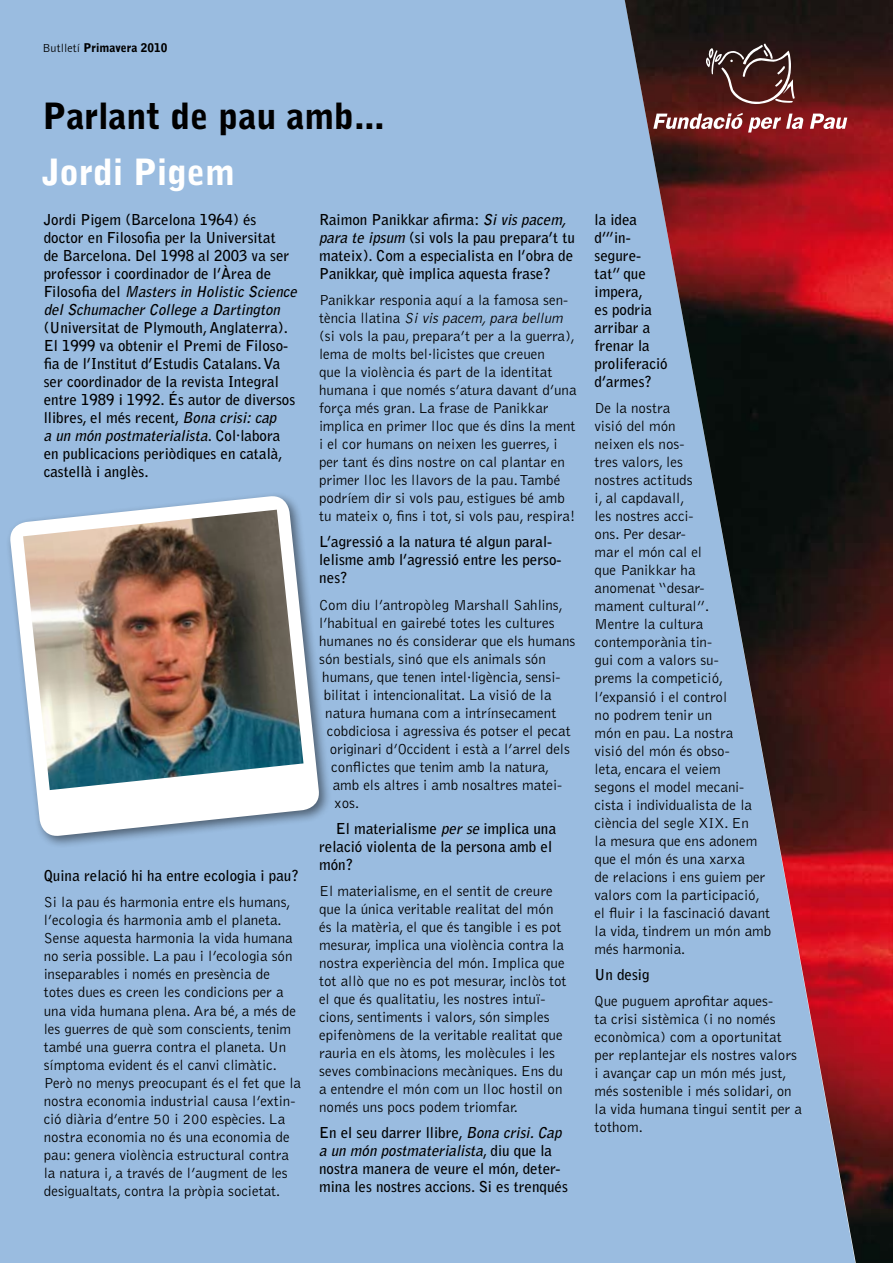
<style>
.page{position:relative;width:893px;height:1263px;background:#fff}
.page>*{position:absolute;margin:0;border:0;box-sizing:border-box;transform-origin:0 0}
.t1{font:900 36px "Bell Gothic";color:#000}
.t2{font:900 36px "Bell Gothic";color:#fff}
.t3{font:300 15px/18px "Bell Gothic";color:#000}
.t4{font:700 15px/18px "Bell Gothic";color:#000}
.t5{font:900 12px "Bell Gothic";color:#000}
.s1{font-weight:300}
.s2{font-style:italic}
</style>
<div class="page">
<div style="left:0;top:0;width:625px;height:1263px;background:#9abce0"></div>
<div style="left:5px;top:491px;width:337px;height:367px;background:#9abce0"></div>
<svg style="left:9px;top:495px;width:312px;height:343px"></svg>
<img style="left:23px;top:510px;width:280px;height:280px">
<img style="left:625px;top:0;width:268px;height:1263px">
<svg style="left:704px;top:43px;width:91px;height:61px;background:#583937"></svg>
<svg style="left:653px;top:113px;width:150px;height:20px"></svg>
<svg style="left:810px;top:114px;width:37px;height:15px"></svg>
<p class="t5" style="left:43px;top:40px;width:127px"><span class="s1">Butlletí</span> Primavera 2010</p>
<h1 class="t1" style="left:43px;top:95px;width:343px">Parlant de pau amb...</h1>
<h1 class="t2" style="left:43px;top:151px;width:194px">Jordi Pigem</h1>
<p class="t4" style="left:44px;top:211px;width:258px">Jordi Pigem (Barcelona 1964) és<br>doctor en Filosofia per la Universitat<br>de Barcelona. Del 1998 al 2003 va ser professor i coordinador de l’Àrea de<br>F i l o s o fi a d e l <span class="s2">Mastersin Holistic Science delSchumacherCollege a Dartington</span></p>
<p class="t4" style="left:44px;top:319px;width:253px">(Universitat de Plymouth, Anglaterra).<br>El 1999 va obtenir el Premi de Filoso&shy;fia de l’Institut d’Estudis Catalans. Va ser coordinador de la revista Integral entre 1989 i 1992. És autor de diversos llibres, el més recent, <span class="s2">Bona crisi:cap<br>a un món postmaterialista</span>. C o l · l a b o r a en publicacions periòdiques en català, castellà i anglès.</p>
<p class="t4" style="left:44px;top:867px;width:257px">Quina relació hi ha entre ecologia i pau?</p>
<p class="t3" style="left:44px;top:894px;width:259px">Si la pau és harmonia entre els humans, l’ecologia és harmonia amb el planeta.<br>Sense aquesta harmonia la vida humana no seria possible. La pau i l’ecologia són inseparables i només en presència de totes dues es creen les condicions per a una vida humana plena. Ara bé, a més de les guerres de què som conscients, tenim també una guerra contra el planeta. Un símptoma evident és el canvi climàtic.<br>Però no menys preocupant és el fet que la nostra economia industrial causa l’extin&shy;ció diària d’entre 50 i 200 espècies. La nostra economia no és una economia de pau: genera violència estructural contra la natura i, a través de l’augment de les desigualtats, contra la pròpia societat.</p>
<p class="t4" style="left:319px;top:211px;width:257px">Raimon Panikkar afirma: <span class="s2">Sivispacem, para te ipsum</span> (si vols la pau prepara’t tu mateix). Com a especialista en l’obra de Panikkar, què implica aquesta frase?</p>
<p class="t3" style="left:319px;top:292px;width:259px">Panikkar responia aquí a la famosa sen&shy;tè n c i a l l at i n a <span class="s2">Sivispacem,para bellum </span>(si vols la pau, prepara’t per a la guerra), lema de molts bel·licistes que creuen<br>que la violència és part de la identitat humana i que només s’atura davant d’una força més gran. La frase de Panikkar implica en primer lloc que és dins la ment i el cor humans on neixen les guerres, i per tant és dins nostre on cal plantar en primer lloc les llavors de la pau. També podríem dir si vols pau, estigues bé amb tu mateix o, fins i tot, si vols pau, respira!</p>
<p class="t4" style="left:319px;top:533px;width:244px">L’agressió a la natura té algun paral· lelisme amb l’agressió entre les perso&shy;nes?</p>
<p class="t3" style="left:319px;top:596px;width:245px">Com diu l’antropòleg Marshall Sahlins,</p>
<p class="t3" style="left:319px;top:614px;width:237px">l’habitual en gairebé totes les cultures</p>
<p class="t3" style="left:319px;top:632px;width:258px">humanes no és considerar que els humans</p>
<p class="t3" style="left:319px;top:650px;width:228px">són bestials, sinó que els animals són</p>
<p class="t3" style="left:322px;top:668px;width:240px">humans, que tenen intel·ligència, sensi-</p>
<p class="t3" style="left:324px;top:686px;width:229px">bilitat i intencionalitat. La visió de la</p>
<p class="t3" style="left:325px;top:704px;width:233px">natura humana com a intrínsecament</p>
<p class="t3" style="left:327px;top:722px;width:245px">cobdiciosa i agressiva és potser el pecat</p>
<p class="t3" style="left:330px;top:740px;width:242px">originari d’Occident i està a l’arrel dels</p>
<p class="t3" style="left:331px;top:758px;width:220px">conflictes que tenim amb la natura,</p>
<p class="t3" style="left:333px;top:776px;width:231px">amb els altres i amb nosaltres matei-</p>
<p class="t3" style="left:334px;top:794px;width:27px">xos.</p>
<p class="t4" style="left:319px;top:819px;width:239px;text-indent:17px">El materialisme <span class="s2">perse</span> implica una relació violenta de la persona amb el món?</p>
<p class="t3" style="left:319px;top:882px;width:249px">El materialisme, en el sentit de creure que la única veritable realitat del món és la matèria, el que és tangible i es pot mesurar, implica una violència contra la nostra experiència del món. Implica que tot allò que no es pot mesurar, inclòs tot el que és qualitatiu, les nostres intuï&shy;cions, sentiments i valors, són simples epifenòmens de la veritable realitat que rauria en els àtoms, les molècules i les seves combinacions mecàniques. Ens du a entendre el món com un lloc hostil on només uns pocs podem triomfar.</p>
<p class="t4" style="left:319px;top:1123px;width:250px">En el seu darrer llibre, <span class="s2">Bona crisi.Cap a un món postmaterialista</span>, d i u q u e l a nostra manera de veure el món, deter&shy;mina les nostres accions. Si es trenqués</p>
<p class="t4" style="left:594px;top:211px;width:75px">la idea d’”in&shy;segure&shy;tat” que impera,<br>es podria arribar a frenar la proliferació d’armes?</p>
<p class="t3" style="left:594px;top:400px;width:178px">De la nostra<br>visió del món<br>neixen els nos-<br>tres valors, les<br>nostres actituds<br>i, al capdavall,<br>les nostres acci-<br>ons. Per desar-<br>mar el món cal el<br>que Panikkar ha<br>anomenat “desar-<br>mament cultural”.<br>Mentre la cultura contemporània tin-<br>gui com a valors su-<br>prems la competició, l’expansió i el control<br>no podrem tenir un<br>món en pau. La nostra<br>visió del món és obso-<br>leta, encara el veiem<br>segons el model mecani&shy;cista i individualista de la ciència del segle XIX. En<br>la mesura que ens adonem que el món és una xarxa<br>de relacions i ens guiem per valors com la participació, el fluir i la fascinació davant la vida, tindrem un món amb més harmonia.</p>
<p class="t4" style="left:594px;top:965px;width:56px">Un desig</p>
<p class="t3" style="left:594px;top:992px;width:209px">Que puguem aprofitar aques-<br>ta crisi sistèmica (i no només econòmica) com a oportunitat per replantejar els nostres valors i avançar cap un món més just, més sostenible i més solidari, on la vida humana tingui sentit per a tothom.</p>
</div>
